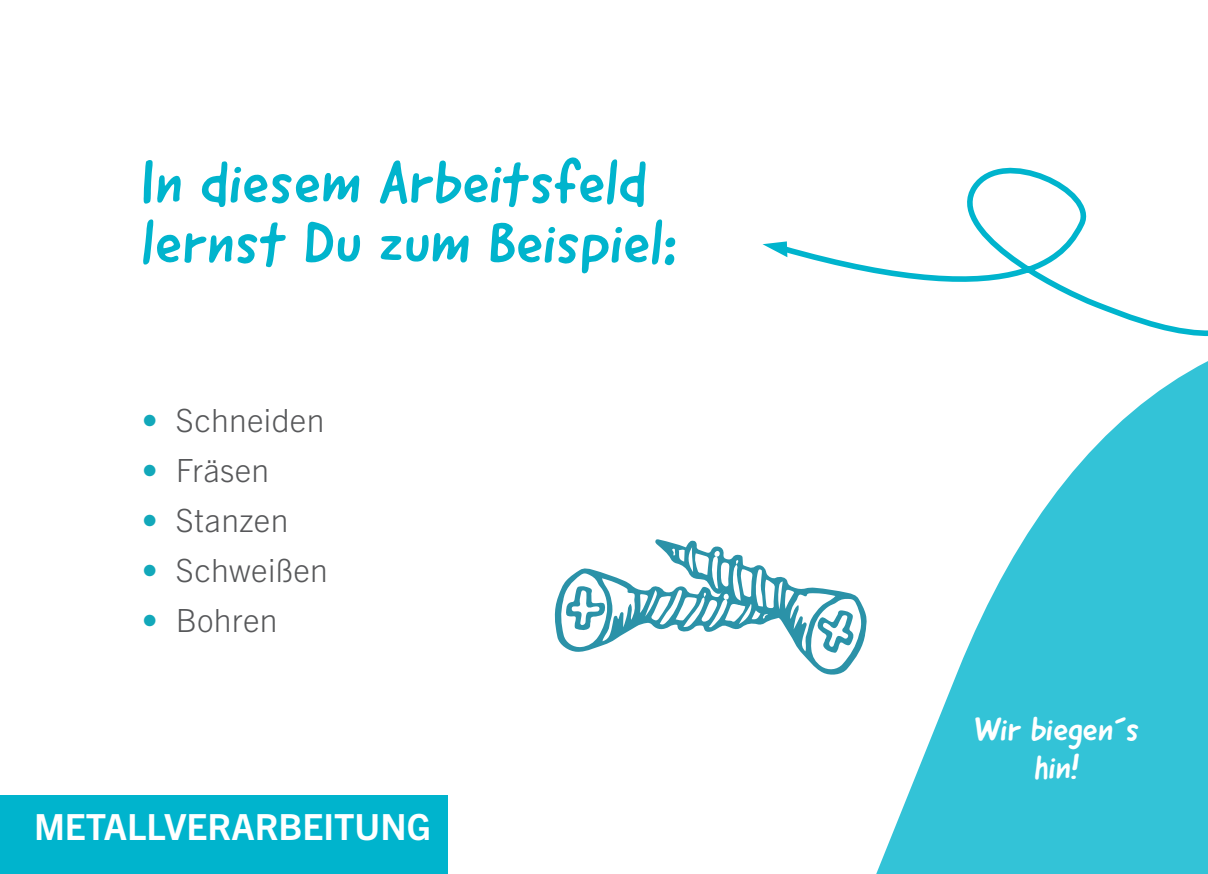
<style>
.page{position:relative;width:1208px;height:874px;background:#fff}
.page>*{position:absolute;margin:0;border:0;box-sizing:border-box;transform-origin:0 0}
.t1{font:60px/60px "Good Dog New";letter-spacing:.01em;color:#00b4cd}
.Absatzformat_1{font:700 36px "Trade Gothic Next LT Pro";color:#fff}
.t2{font:34px/37.6px "Good Dog New";color:#fff;text-align:center}
.t3{font:300 32px "Trade Gothic Next LT Pro";letter-spacing:.01em;color:#57585a}
.s1{font-weight:400;color:#12a8ba}
</style>
<div class="page">
<div style="left:0;top:794px;width:448px;height:79px;background:#00b4cd"></div>
<svg style="left:876px;top:380px;width:332px;height:493px;fill:#33c3d7"></svg>
<svg style="left:762px;top:243px;width:11px;height:7px"></svg>
<svg style="left:773px;top:167px;width:435px;height:213px"></svg>
<svg style="left:554px;top:539px;width:313px;height:136px"></svg>
<img style="left:1207px;top:448px;width:1px;height:423px">
<p class="t1" style="left:142px;top:153px;width:537px">In diesem Arbeitsfeld lernst Du zum Beispiel:</p>
<p class="t3" style="left:142px;top:398px;width:184px"><span class="s1">•</span> Schneiden</p>
<p class="t3" style="left:142px;top:448px;width:129px"><span class="s1">•</span> Fräsen</p>
<p class="t3" style="left:142px;top:498px;width:148px"><span class="s1">•</span> Stanzen</p>
<p class="t3" style="left:142px;top:548px;width:188px"><span class="s1">•</span> Schweißen</p>
<p class="t3" style="left:142px;top:598px;width:137px"><span class="s1">•</span> Bohren</p>
<p class="Absatzformat_1" style="left:34px;top:801px;width:398px">METALLVERARBEITUNG</p>
<p class="t2" style="left:974px;top:710px;width:166px">Wir biegen´s hin!</p>
</div>
